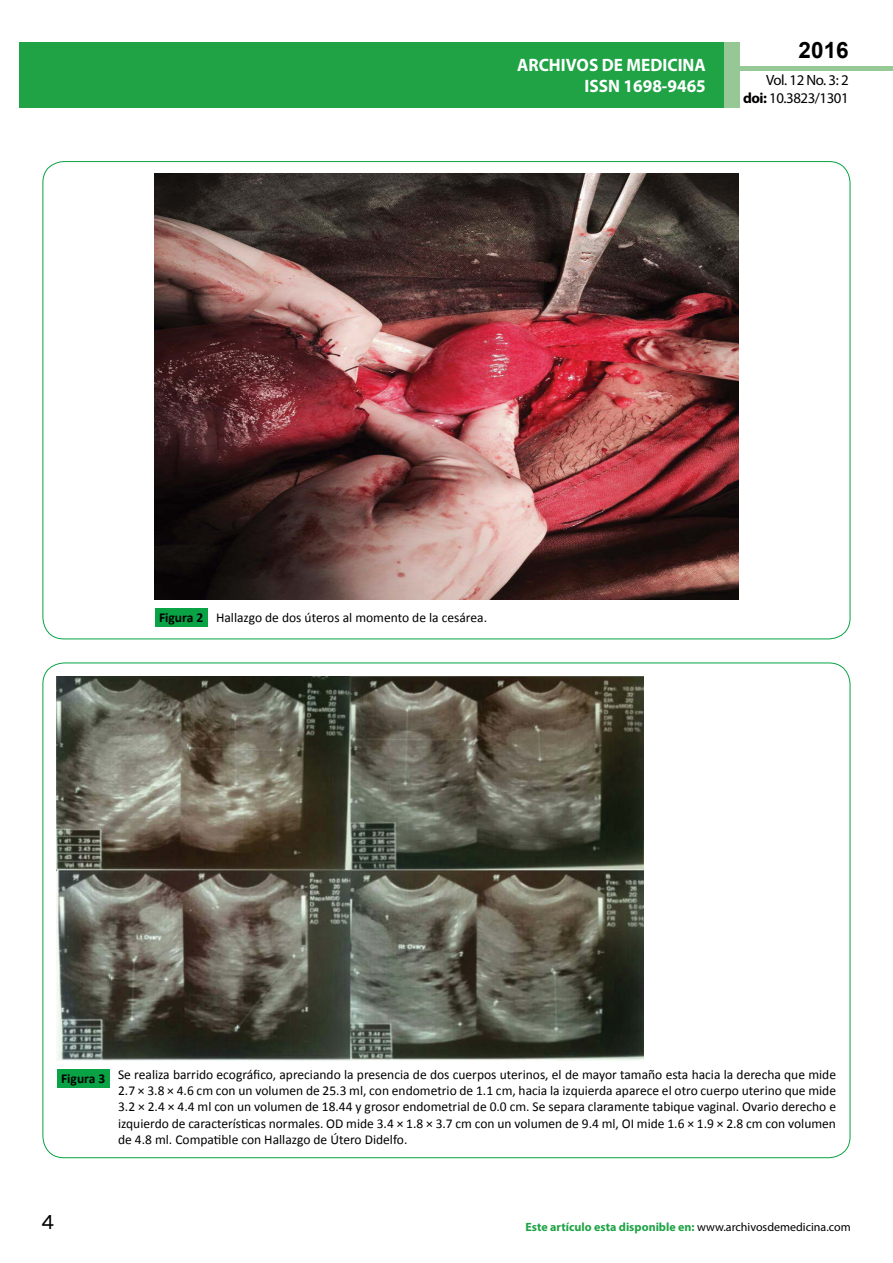
<style>
.page{position:relative;width:893px;height:1263px;background:#fff}
.page>*{position:absolute;margin:0;border:0;box-sizing:border-box;transform-origin:0 0}
.t1{font:25.5px "Tunga";color:#000}
.t2{font:700 22.5px "Arial";color:#000}
.t3{font:700 18px/21.6px "Myriad Pro";color:#fff;text-align:right;scale:.96 1}
.t4{font:14.85px/17.9px "Myriad Pro";letter-spacing:-.03em;color:#000;text-align:right}
.t5{font:13.5px/16.2px "Calibri";color:#000;text-align:justify}
.t6{font:700 12px "Myriad Pro";color:#1fa345}
.s1{font-weight:700}
.s2{color:#1da34a}
.s3{font-weight:400;color:#000}
</style>
<div class="page">
<div style="left:722px;top:66px;width:171px;height:5px;background:#96c996"></div>
<div style="left:19px;top:42px;width:706px;height:66px;background:#1fa345"></div>
<div style="left:725px;top:42px;width:15px;height:66px;background:#96c896"></div>
<div style="left:155px;top:608px;width:53px;height:18px;background:#09a245"></div>
<img style="left:155px;top:174px;width:583px;height:425px">
<div style="left:57px;top:1069px;width:53px;height:18px;background:#09a245"></div>
<img style="left:57px;top:677px;width:587px;height:383px">
<h3 class="t3" style="left:517px;top:53px;width:198px">ARCHIVOS DE MEDICINA<br>ISSN 1698-9465</h3>
<h2 class="t2" style="left:799px;top:35px;width:52px">2016</h2>
<p class="t4" style="left:743px;top:71px;width:107px">Vol. 12 No. 3: 2 <span class="s1">doi:</span> 10.3823/1301</p>
<p class="t5" style="left:159px;top:610px;width:330px"><span class="s1">Figura 2</span> Hallazgo de dos úteros al momento de la cesárea.</p>
<p class="t5" style="left:118px;top:1066px;width:719px;text-indent:-57px"><span class="s1">Figura 3</span> Se realiza barrido ecográfico, apreciando la presencia de dos cuerpos uterinos, el de mayor tamaño esta hacia la derecha que mide 2.7 × 3.8 × 4.6 cm con un volumen de 25.3 ml, con endometrio de 1.1 cm, hacia la izquierda aparece el otro cuerpo uterino que mide 3.2 × 2.4 × 4.4 ml con un volumen de 18.44 y grosor endometrial de 0.0 cm. Se separa claramente tabique vaginal. Ovario derecho e izquierdo de características normales. OD mide 3.4 × 1.8 × 3.7 cm con un volumen de 9.4 ml, OI mide 1.6 × 1.9 × 2.8 cm con volumen de 4.8 ml. Compatible con Hallazgo de Útero Didelfo.</p>
<h1 class="t1" style="left:41px;top:1205px;width:15px">4</h1>
<p class="t6" style="left:525px;top:1219px;width:327px">Este artículo esta disp<span class="s2">oni</span>ble en: <span class="s3">www.archivosdemedicina.com</span></p>
</div>
